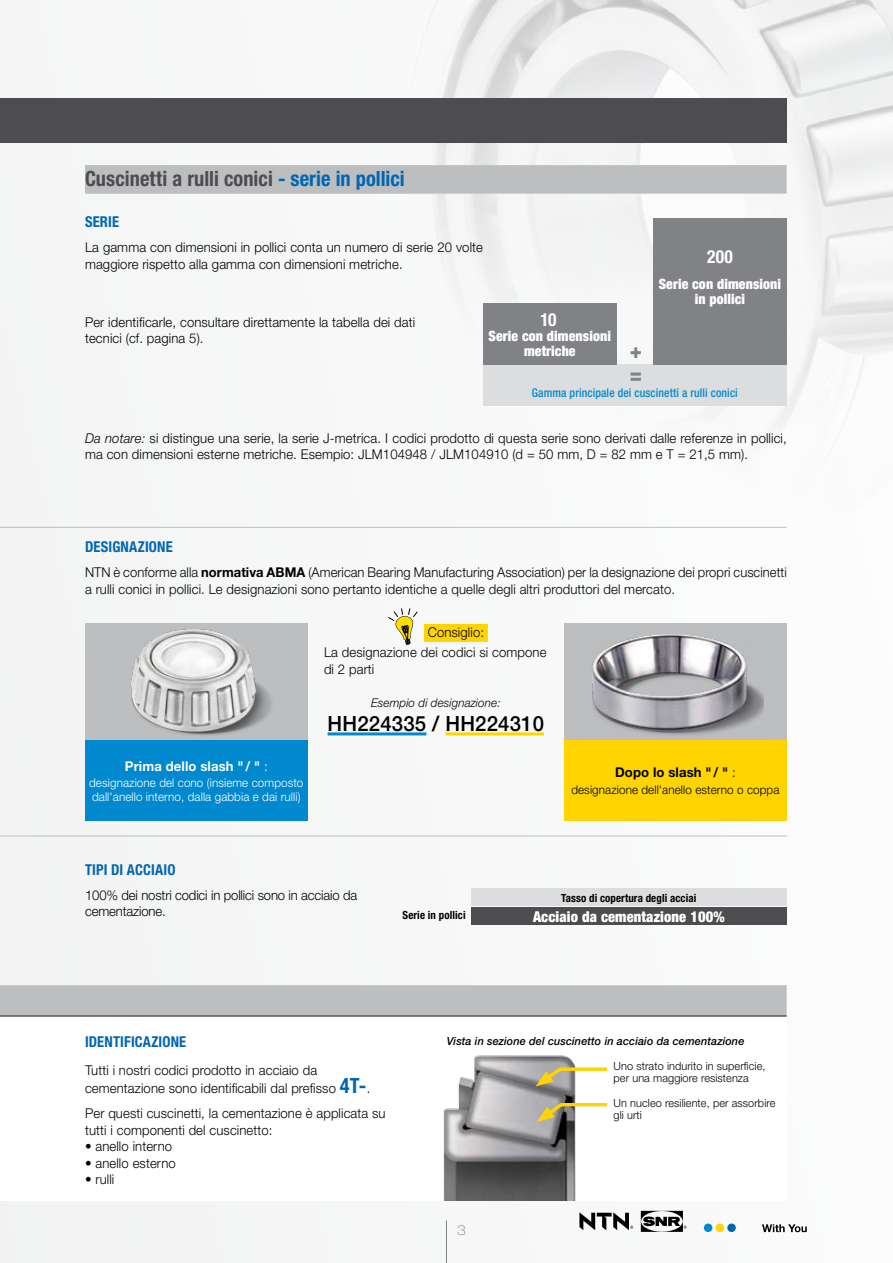
<style>
.page{position:relative;width:893px;height:1263px;background:#f7f7f7}
.page>*{position:absolute;margin:0;border:0;box-sizing:border-box;transform-origin:0 0}
.t1{font:700 condensed 21px "Helvetica Neue";letter-spacing:.005em;color:#4d4d4f}
.t2{font:500 21px "Helvetica Neue";letter-spacing:.01em;color:#000}
.t3{font:800 21px/24px "Helvetica Neue";color:#808285}
.t4{font:700 condensed 18px "Helvetica Neue";color:#fff}
.t5{font:700 condensed 15px "Helvetica Neue";letter-spacing:.01em;color:#0066b3}
.t6{font:900 condensed 15px "Helvetica Neue";letter-spacing:.01em;color:#fff}
.t7{font:900 condensed 14.25px/15px "Helvetica Neue";letter-spacing:.01em;color:#fff;text-align:center}
.t8{font:300 13.5px/16.5px "Helvetica Neue";letter-spacing:.01em;color:#000}
.t9{font:300 13.5px/16.5px "Helvetica Neue";letter-spacing:.01em;color:#000;scale:.96 1}
.t10{font:300 13.5px/16.5px "Helvetica Neue";letter-spacing:-.01em;color:#000}
.t11{font:700 13.5px "Helvetica Neue";letter-spacing:.01em;color:#fff}
.t12{font:700 13.5px "Helvetica Neue";letter-spacing:.01em;color:#000}
.t13{font:100 expanded 13.5px "Helvetica Neue";color:#808285}
.t14{font:300 12px/13.5px "Helvetica Neue";letter-spacing:.01em;color:#fff}
.t15{font:500 condensed 12px "Helvetica Neue";letter-spacing:.01em;color:#0089cf}
.t16{font:300 12px "Helvetica Neue";letter-spacing:.01em;color:#000}
.t17{font:italic 300 12px "Helvetica Neue";letter-spacing:.01em;color:#000}
.t18{font:300 11.25px/12px "Helvetica Neue";letter-spacing:.01em;color:#000}
.t19{font:italic 500 11.25px "Helvetica Neue";letter-spacing:.01em;color:#000}
.t20{font:700 condensed 11.25px "Helvetica Neue";letter-spacing:.01em;color:#000}
.s1{color:#0066b3}
.s2{font-style:italic}
.s3{font-weight:700}
.s4{font-weight:300}
.s5{font-weight:700;font-stretch:condensed;font-size:21px;color:#0066b3}
</style>
<div class="page">
<img style="left:399px;top:0;width:494px;height:527px">
<div style="left:0;top:985px;width:787px;height:215px;background:#fff"></div>
<hr style="left:446px;top:1220px;width:1px;height:43px;background:#808285">
<svg style="left:579px;top:1212px;width:54px;height:18px"></svg>
<svg style="left:641px;top:1211px;width:46px;height:21px"></svg>
<svg style="left:762px;top:1224px;width:45px;height:8px"></svg>
<div style="left:704px;top:1223px;width:8px;height:9px;background:#0089cf;border-radius:50%"></div>
<div style="left:727px;top:1223px;width:9px;height:9px;background:#0066b3;border-radius:50%"></div>
<div style="left:716px;top:1223px;width:8px;height:9px;background:#ffd400;border-radius:50%"></div>
<div style="left:0;top:98px;width:787px;height:44px;background:#4d4d4f"></div>
<div style="left:85px;top:165px;width:702px;height:29px;background:#bcbec0"></div>
<div style="left:424px;top:624px;width:64px;height:18px;background:#ffd400"></div>
<svg style="left:388px;top:608px;width:30px;height:37px"></svg>
<hr style="left:328px;top:732px;width:98px;height:3px;background:#0089cf">
<hr style="left:445px;top:732px;width:99px;height:3px;background:#ffd400">
<div style="left:0;top:985px;width:787px;height:30px;background:#bcbec0"></div>
<hr style="left:0;top:1015px;width:787px;height:2px;background:#4d4d4f">
<hr style="left:0;top:527px;width:787px;height:1px;background:#bcbec0">
<hr style="left:0;top:836px;width:787px;height:1px;background:#bcbec0">
<div style="left:85px;top:739px;width:223px;height:82px;background:#0089cf"></div>
<div style="left:564px;top:739px;width:223px;height:82px;background:#ffd400"></div>
<div style="left:471px;top:907px;width:316px;height:18px;background:#4d4d4f"></div>
<div style="left:471px;top:889px;width:316px;height:17px;background:#dcddde"></div>
<div style="left:85px;top:623px;width:223px;height:116px;background:#bcbec0"></div>
<img style="left:130px;top:629px;width:142px;height:106px">
<div style="left:564px;top:623px;width:223px;height:116px;background:#bcbec0"></div>
<img style="left:592px;top:634px;width:172px;height:101px">
<img style="left:443px;top:1055px;width:133px;height:145px">
<svg style="left:537px;top:1101px;width:71px;height:21px"></svg>
<svg style="left:536px;top:1066px;width:72px;height:20px"></svg>
<div style="left:483px;top:364px;width:304px;height:41px;background:#dcddde"></div>
<div style="left:653px;top:218px;width:134px;height:146px;background:#808285"></div>
<div style="left:483px;top:303px;width:134px;height:61px;background:#808285"></div>
<h1 class="t1" style="left:85px;top:166px;width:321px">Cuscinetti a rulli conici <span class="s1">- serie in pollici</span></h1>
<p class="t5" style="left:85px;top:213px;width:35px">SERIE</p>
<p class="t8" style="left:85px;top:239px;width:399px">La gamma con dimensioni in pollici conta un numero di serie 20 volte maggiore rispetto alla gamma con dimensioni metriche.</p>
<p class="t8" style="left:85px;top:313px;width:332px">Per identificarle, consultare direttamente la tabella dei dati tecnici (cf. pagina 5).</p>
<h2 class="t4" style="left:540px;top:308px;width:18px">10</h2>
<p class="t7" style="left:489px;top:328px;width:124px">Serie con dimensioni metriche</p>
<h1 class="t3" style="left:630px;top:338px;width:14px">+ =</h1>
<h2 class="t4" style="left:707px;top:246px;width:27px">200</h2>
<p class="t7" style="left:659px;top:277px;width:124px">Serie con dimensioni in pollici</p>
<p class="t15" style="left:532px;top:386px;width:207px">Gamma principale dei cuscinetti a rulli conici</p>
<p class="t8" style="left:85px;top:429px;width:703px"><span class="s2">Da notare:</span> si distingue una serie, la serie J-metrica. I codici prodotto di questa serie sono derivati dalle referenze in pollici, ma con dimensioni esterne metriche. Esempio: JLM104948 / JLM104910 (d = 50 mm, D = 82 mm e T = 21,5 mm).</p>
<p class="t5" style="left:85px;top:538px;width:89px">DESIGNAZIONE</p>
<p class="t9" style="left:85px;top:564px;width:733px">NTN è conforme alla <span class="s3">normativa ABMA</span> (American Bearing Manufacturing Association) per la designazione dei propri cuscinetti a rulli conici in pollici. Le designazioni sono pertanto identiche a quelle degli altri produttori del mercato.</p>
<p class="t8" style="left:324px;top:622px;width:224px;line-height:19.6px;text-indent:104px">Consiglio:<br>La designazione dei codici si compone</p>
<p class="t8" style="left:324px;top:660px;width:52px">di 2 parti</p>
<p class="t17" style="left:371px;top:695px;width:131px">Esempio di designazione:</p>
<h1 class="t2" style="left:328px;top:711px;width:218px">HH224335 / HH224310</h1>
<p class="t11" style="left:125px;top:757px;width:144px">Prima dello slash " / " <span class="s4">:</span></p>
<p class="t14" style="left:89px;top:776px;width:216px">designazione del cono (insieme composto dall'anello interno, dalla gabbia e dai rulli)</p>
<p class="t5" style="left:85px;top:860px;width:92px">TIPI DI ACCIAIO</p>
<p class="t10" style="left:85px;top:886px;width:274px">100% dei nostri codici in pollici sono in acciaio da cementazione.</p>
<p class="t12" style="left:615px;top:764px;width:122px">Dopo lo slash " / " <span class="s4">:</span></p>
<p class="t16" style="left:571px;top:782px;width:210px">designazione dell'anello esterno o coppa</p>
<p class="t20" style="left:561px;top:891px;width:137px">Tasso di copertura degli acciai</p>
<p class="t20" style="left:403px;top:908px;width:65px">Serie in pollici</p>
<p class="t6" style="left:533px;top:907px;width:193px">Acciaio da cementazione 100%</p>
<p class="t5" style="left:85px;top:1033px;width:103px">IDENTIFICAZIONE</p>
<p class="t8" style="left:85px;top:1060px;width:287px;line-height:18.8px">Tutti i nostri codici prodotto in acciaio da cementazione sono identificabili dal prefisso <span class="s5">4T-</span>.</p>
<p class="t8" style="left:85px;top:1105px;width:302px">Per questi cuscinetti, la cementazione è applicata su tutti i componenti del cuscinetto:</p>
<p class="t8" style="left:85px;top:1138px;width:89px">• anello interno</p>
<p class="t8" style="left:85px;top:1154px;width:92px">• anello esterno</p>
<p class="t8" style="left:85px;top:1171px;width:31px">• rulli</p>
<p class="t19" style="left:447px;top:1034px;width:299px">Vista in sezione del cuscinetto in acciaio da cementazione</p>
<p class="t13" style="left:457px;top:1222px;width:10px">3</p>
<p class="t18" style="left:614px;top:1060px;width:153px">Uno strato indurito in superficie, per una maggiore resistenza</p>
<p class="t18" style="left:614px;top:1097px;width:163px">Un nucleo resiliente, per assorbire gli urti</p>
</div>
